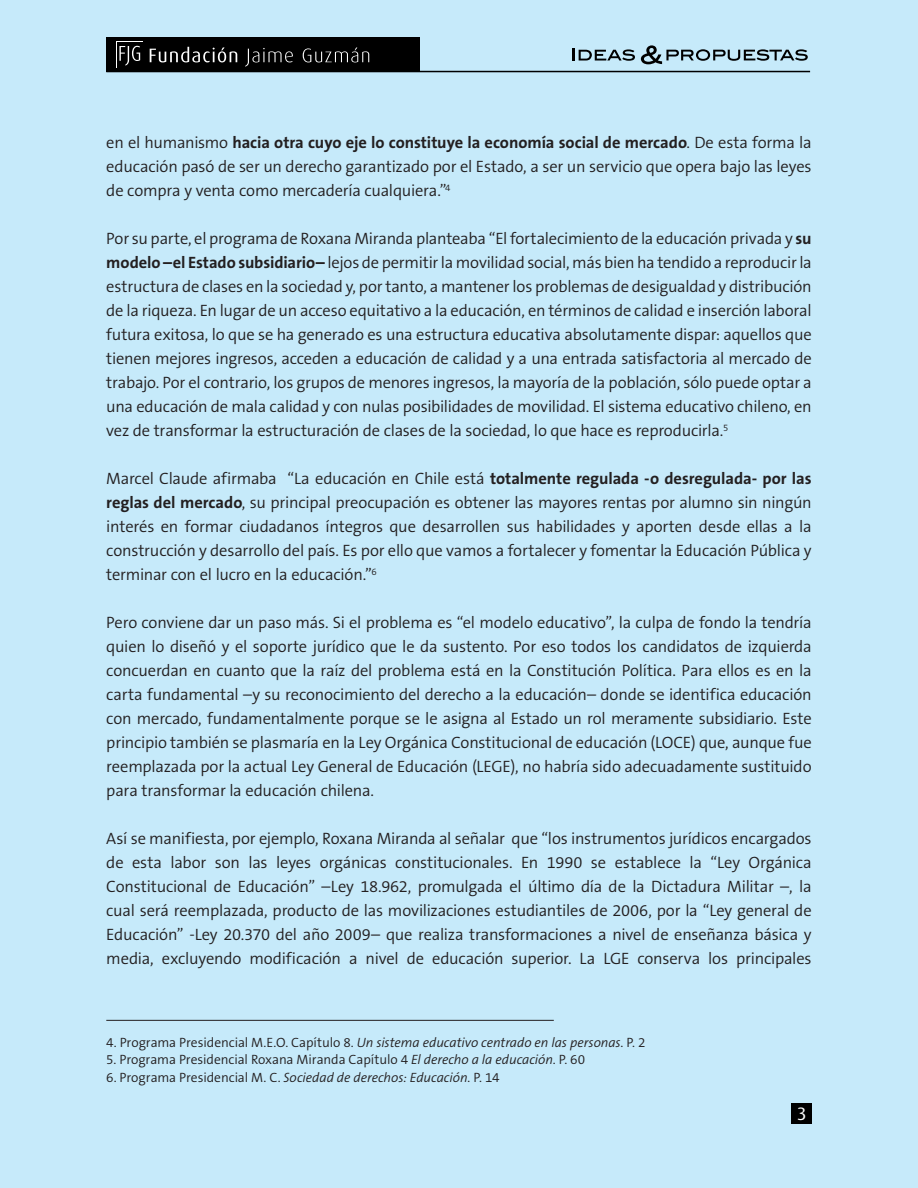
<style>
.page{position:relative;width:918px;height:1188px;background:#c6eafa}
.page>*{position:absolute;margin:0;border:0;box-sizing:border-box;transform-origin:0 0}
.t1{font:18px "Dax";color:#fff}
.t2{font:300 16.5px/24px "The Sans B4";letter-spacing:-.01em;color:#231f20;text-align:justify}
.t3{font:300 13.5px "The Sans B4";letter-spacing:-.005em;color:#231f20}
.s1{font-family:"The Sans B7";font-weight:700}
.s2{font-style:italic}
</style>
<div class="page">
<div style="left:792px;top:1104px;width:20px;height:20px;background:#000"></div>
<svg style="left:573px;top:48px;width:62px;height:13px"></svg>
<svg style="left:641px;top:45px;width:167px;height:19px"></svg>
<hr style="left:106px;top:71px;width:704px;height:1px;background:#000">
<div style="left:106px;top:37px;width:313px;height:35px;background:#000"></div>
<svg style="left:116px;top:41px;width:27px;height:27px"></svg>
<div style="left:117px;top:42px;width:26px;height:25px;background:#000"></div>
<svg style="left:119px;top:46px;width:21px;height:20px"></svg>
<svg style="left:150px;top:47px;width:219px;height:20px"></svg>
<hr style="left:106px;top:1020px;width:448px;height:1px;background:#231f20">
<p class="t2" style="left:106px;top:131px;width:707px">en el humanismo <span class="s1">hacia otra cuyo eje lo constituye la economía social de mercado</span>. De esta forma la educación pasó de ser un derecho garantizado por el Estado, a ser un servicio que opera bajo las leyes de compra y venta como mercadería cualquiera.”<sup>4</sup></p>
<p class="t2" style="left:106px;top:227px;width:707px">Por su parte, el programa de Roxana Miranda planteaba “El fortalecimiento de la educación privada y <span class="s1">su modelo –el Estado subsidiario–</span> lejos de permitir la movilidad social, más bien ha tendido a reproducir la estructura de clases en la sociedad y, por tanto, a mantener los problemas de desigualdad y distribución de la riqueza. En lugar de un acceso equitativo a la educación, en términos de calidad e inserción laboral futura exitosa, lo que se ha generado es una estructura educativa absolutamente dispar: aquellos que tienen mejores ingresos, acceden a educación de calidad y a una entrada satisfactoria al mercado de trabajo. Por el contrario, los grupos de menores ingresos, la mayoría de la población, sólo puede optar a una educación de mala calidad y con nulas posibilidades de movilidad. El sistema educativo chileno, en vez de transformar la estructuración de clases de la sociedad, lo que hace es reproducirla.<sup>5</sup></p>
<p class="t2" style="left:106px;top:467px;width:707px">Marcel Claude afirmaba “La educación en Chile está <span class="s1">totalmente regulada -o desregulada- por las reglas del mercado</span>, su principal preocupación es obtener las mayores rentas por alumno sin ningún interés en formar ciudadanos íntegros que desarrollen sus habilidades y aporten desde ellas a la construcción y desarrollo del país. Es por ello que vamos a fortalecer y fomentar la Educación Pública y terminar con el lucro en la educación.”<sup>6</sup></p>
<p class="t2" style="left:106px;top:611px;width:707px">Pero conviene dar un paso más. Si el problema es “el modelo educativo”, la culpa de fondo la tendría quien lo diseñó y el soporte jurídico que le da sustento. Por eso todos los candidatos de izquierda concuerdan en cuanto que la raíz del problema está en la Constitución Política. Para ellos es en la carta fundamental –y su reconocimiento del derecho a la educación– donde se identifica educación con mercado, fundamentalmente porque se le asigna al Estado un rol meramente subsidiario. Este principio también se plasmaría en la Ley Orgánica Constitucional de educación (LOCE) que, aunque fue reemplazada por la actual Ley General de Educación (LEGE), no habría sido adecuadamente sustituido para transformar la educación chilena.</p>
<p class="t2" style="left:106px;top:827px;width:707px">Así se manifiesta, por ejemplo, Roxana Miranda al señalar que “los instrumentos jurídicos encargados de esta labor son las leyes orgánicas constitucionales. En 1990 se establece la “Ley Orgánica Constitucional de Educación” –Ley 18.962, promulgada el último día de la Dictadura Militar –, la cual será reemplazada, producto de las movilizaciones estudiantiles de 2006, por la “Ley general de Educación” -Ley 20.370 del año 2009– que realiza transformaciones a nivel de enseñanza básica y media, excluyendo modificación a nivel de educación superior. La LGE conserva los principales</p>
<p class="t3" style="left:106px;top:1036px;width:541px">4. Programa Presidencial M.E.O. Capítulo 8. <span class="s2">Un sistema educativo centrado en las personas</span>. P. 2</p>
<p class="t3" style="left:106px;top:1053px;width:480px">5. Programa Presidencial Roxana Miranda Capítulo 4 <span class="s2">El derecho a la educación</span>. P. 60</p>
<p class="t3" style="left:106px;top:1070px;width:395px">6. Programa Presidencial M. C. <span class="s2">Sociedad de derechos: Educación.</span> P. 14</p>
<p class="t1" style="left:797px;top:1104px;width:11px">3</p>
</div>
